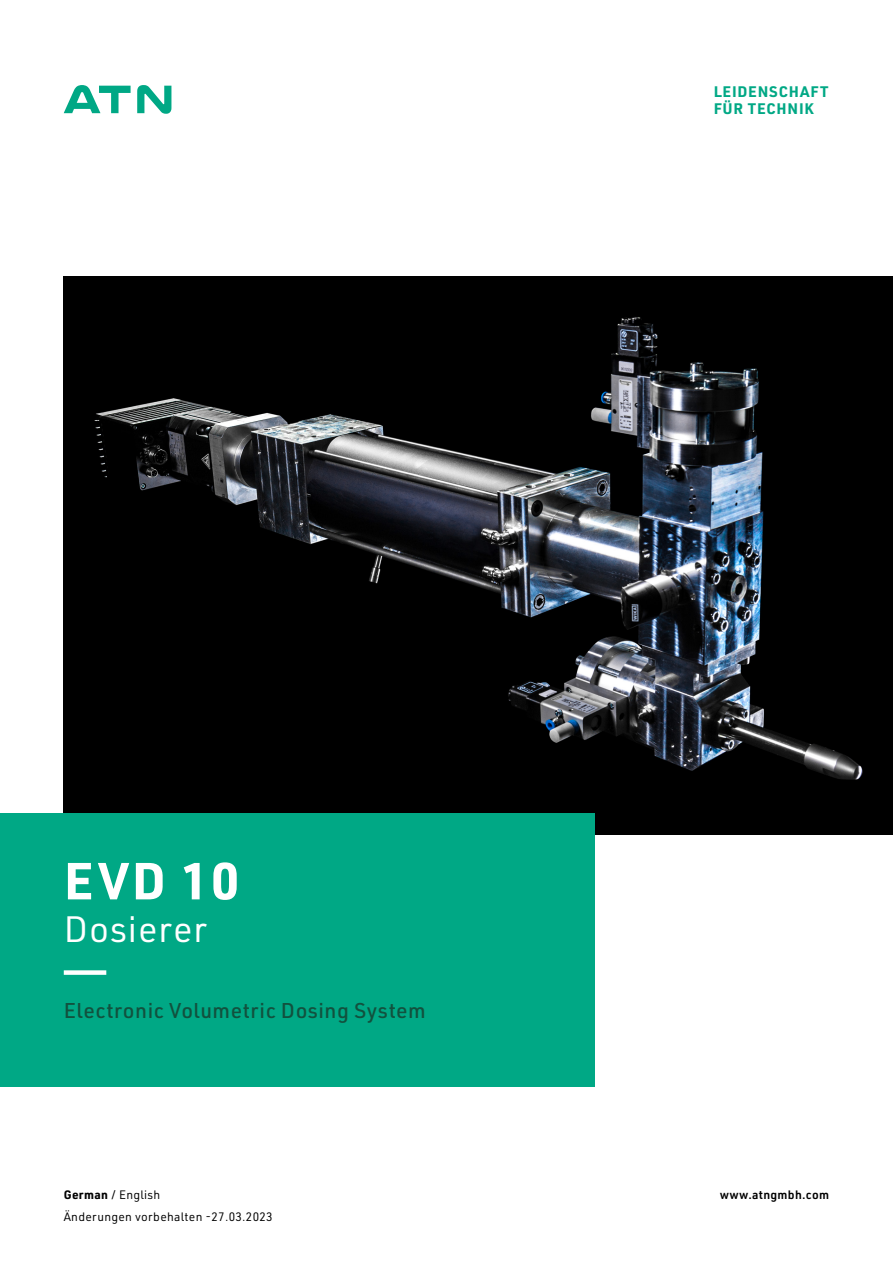
<style>
.page{position:relative;width:893px;height:1263px;background:#fff}
.page>*{position:absolute;margin:0;border:0;box-sizing:border-box;transform-origin:0 0}
.t1{font:700 51px "URWDIN";color:#fff}
.t2{font:36px "URWDIN";letter-spacing:.025em;color:#fff}
.Bildunterschrift{font:500 21px "URWDIN";letter-spacing:.025em;color:#12513e}
.t3{font:700 15px "URWDIN";letter-spacing:.05em;color:#00a885}
.t4{font:12px "URWDIN";letter-spacing:.025em;color:#000}
.Bildunterschrift-2{font:600 12px "URWDIN";letter-spacing:.025em;color:#000}
.s1{font-weight:700}
</style>
<div class="page">
<img style="left:64px;top:276px;width:829px;height:559px">
<div style="left:0;top:813px;width:594px;height:273px;background:#00a885"></div>
<svg style="left:64px;top:85px;width:67px;height:28px"></svg>
<svg style="left:137px;top:85px;width:34px;height:29px"></svg>
<div style="left:64px;top:970px;width:42px;height:5px;background:#fff"></div>
<p class="t3" style="left:714px;top:82px;width:116px">LEIDENSCHAFT</p>
<p class="t3" style="left:714px;top:98px;width:101px">FÜR TECHNIK</p>
<p class="t1" style="left:64px;top:846px;width:177px">EVD 10</p>
<p class="t2" style="left:64px;top:905px;width:145px">Dosierer</p>
<p class="Bildunterschrift" style="left:64px;top:996px;width:364px">Electronic Volumetric Dosing System</p>
<p class="t4" style="left:64px;top:1187px;width:98px"><span class="s1">German</span> / English</p>
<p class="t4" style="left:64px;top:1208px;width:210px">Änderungen vorbehalten -27.03.2023</p>
<p class="Bildunterschrift-2" style="left:720px;top:1187px;width:111px">www.atngmbh.com</p>
</div>
